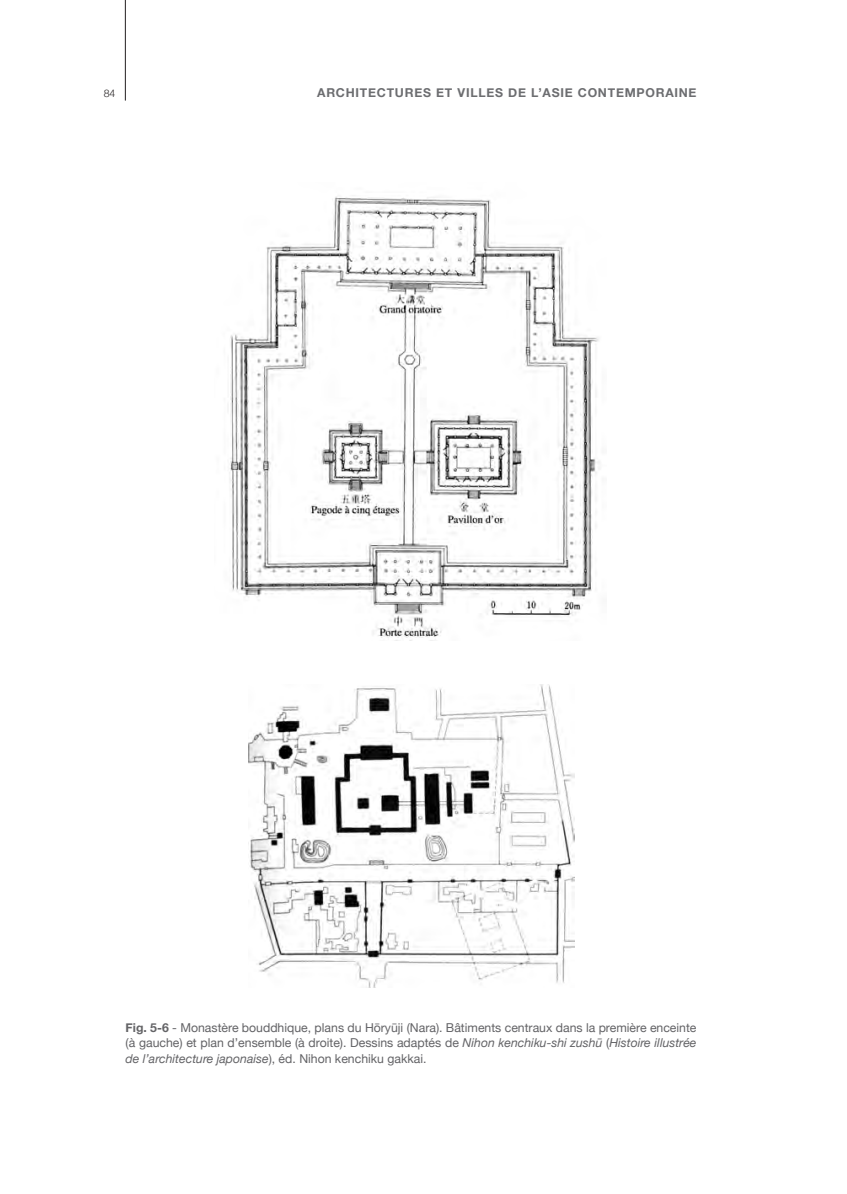
<style>
.page{position:relative;width:847px;height:1194px;background:#fff}
.page>*{position:absolute;margin:0;border:0;box-sizing:border-box;transform-origin:0 0}
.t1{font:12.25px/15.8px "Helvetica Neue";color:#636366;text-align:justify}
.t2{font:700 12.25px "Helvetica Neue";letter-spacing:.06em;color:#6c6d70}
.t3{font:300 10.5px "Helvetica Neue";color:#231f20}
.s1{font-weight:700}
.s2{font-style:italic}
</style>
<div class="page">
<hr style="left:125px;top:0;width:1px;height:101px;background:#231f20">
<img style="left:229px;top:196px;width:371px;height:442px">
<img style="left:248px;top:684px;width:325px;height:303px">
<p class="t3" style="left:104px;top:84px;width:13px">84</p>
<p class="t2" style="left:317px;top:83px;width:380px">ARCHITECTURES ET VILLES DE L’ASIE CONTEMPORAINE</p>
<p class="t1" style="left:125px;top:1020px;width:572px"><span class="s1">FIG. 5-6</span> - Monastère bouddhique, plans du Hōryūji (Nara). Bâtiments centraux dans la première enceinte (à gauche) et plan d’ensemble (à droite). Dessins adaptés de <span class="s2">Nihon kenchiku-shi zushū</span> (<span class="s2">Histoire illustrée de l’architecture japonaise</span>), éd. Nihon kenchiku gakkai.</p>
</div>
